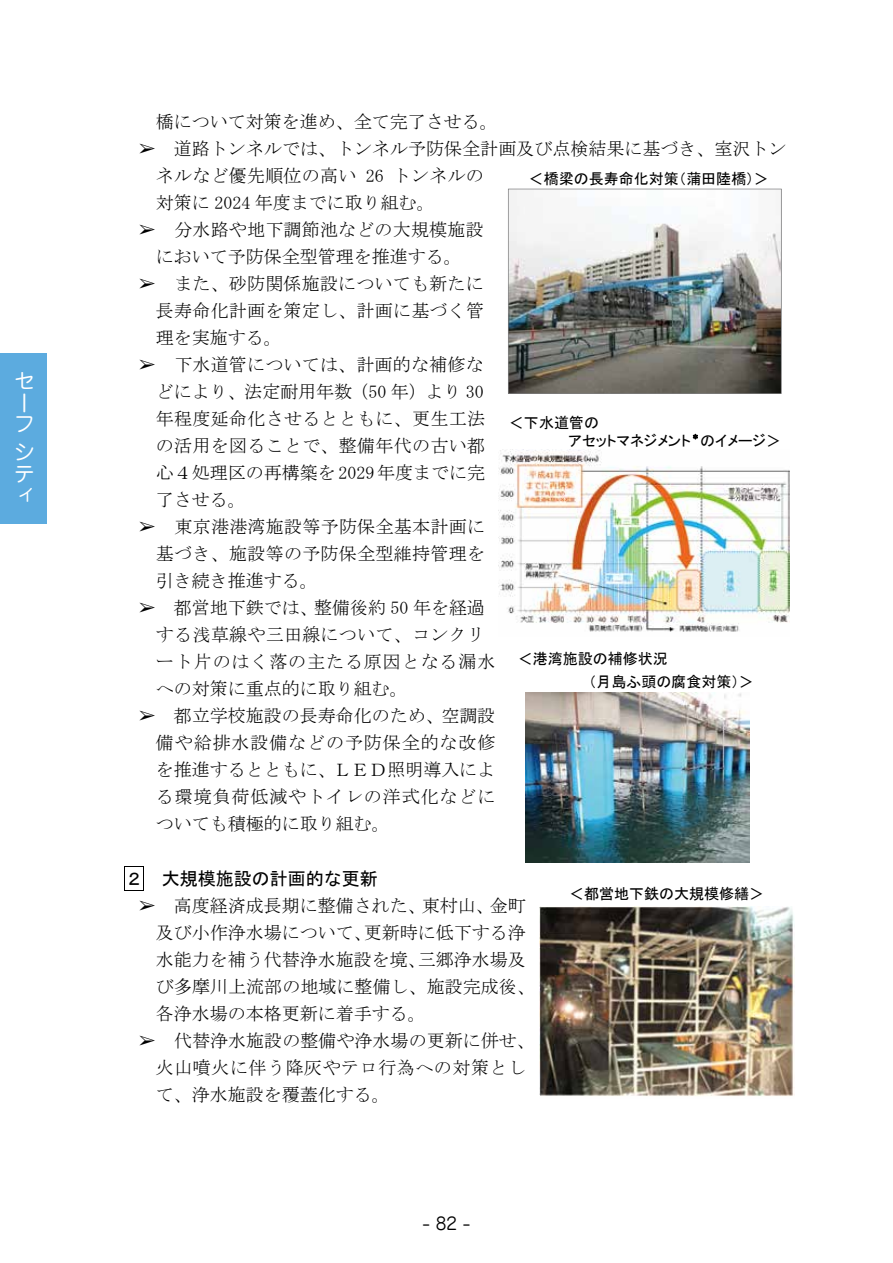
<style>
.page{position:relative;width:893px;height:1263px;background:#fff}
.page>*{position:absolute;margin:0;border:0;box-sizing:border-box;transform-origin:0 0}
.t1{font:21.3px/21.3px "Jun 201 Pro";color:#fff}
.t2{font:18px/27px "MS Mincho";color:#000}
.t3{font:18px "MS Gothic";color:#000}
.t4{font:16.95px "Jun 201 Pro";color:#000}
.t5{font:15px/18px "MS P Gothic";color:#000}
</style>
<div class="page">
<div style="left:0;top:353px;width:47px;height:170px;background:#5cabdf"></div>
<svg style="left:124px;top:866px;width:20px;height:25px"></svg>
<img style="left:539px;top:906px;width:256px;height:190px">
<svg style="left:693px;top:434px;width:5px;height:5px"></svg>
<img style="left:498px;top:450px;width:292px;height:182px">
<img style="left:508px;top:189px;width:274px;height:205px">
<img style="left:525px;top:692px;width:190px;height:3px">
<img style="left:526px;top:693px;width:224px;height:169px">
<p class="t1" style="left:14px;top:368px;width:21px">セーフ</p>
<p class="t1" style="left:14px;top:439px;width:21px;text-align:justify">シティ</p>
<p class="t2" style="left:156px;top:108px;width:343px">橋について対策を進め、全て完了させる。</p>
<p class="t2" style="left:156px;top:135px;width:632px;text-indent:-18px">➢ 道路トンネルでは、トンネル予防保全計画及び点検結果に基づき、室沢トンネルなど優先順位の高い 26 トンネルの<br>対策に 2024 年度までに取り組む。</p>
<p class="t2" style="left:138px;top:216px;width:347px;text-align:center">➢ 分水路や地下調節池などの大規模施設において予防保全型管理を推進する。</p>
<p class="t2" style="left:156px;top:270px;width:330px;text-align:justify;text-indent:-18px">➢ また、砂防関係施設についても新たに長寿命化計画を策定し、計画に基づく管理を実施する。</p>
<p class="t2" style="left:156px;top:351px;width:331px;text-align:justify;text-indent:-18px">➢ 下水道管については、計画的な補修などにより、法定耐用年数（50 年）より 30年程度延命化させるとともに、更生工法の活用を図ることで、整備年代の古い都心４処理区の再構築を 2029年度までに完了させる。</p>
<p class="t2" style="left:156px;top:513px;width:331px;text-align:justify;text-indent:-18px">➢ 東京港港湾施設等予防保全基本計画に基づき、施設等の予防保全型維持管理を引き続き推進する。</p>
<p class="t2" style="left:156px;top:594px;width:341px;text-indent:-18px">➢ 都営地下鉄では、整備後約 50 年を経過する浅草線や三田線について、コンクリート片のはく落の主たる原因となる漏水への対策に重点的に取り組む。</p>
<p class="t2" style="left:156px;top:702px;width:341px;text-align:justify;text-indent:-18px">➢ 都立学校施設の長寿命化のため、空調設備や給排水設備などの予防保全的な改修を推進するとともに、ＬＥＤ照明導入による環境負荷低減やトイレの洋式化などについても積極的に取り組む。</p>
<p class="t3" style="left:125px;top:870px;width:254px">２ 大規模施設の計画的な更新</p>
<p class="t2" style="left:156px;top:892px;width:381px;text-indent:-18px">➢ 高度経済成長期に整備された、東村山、金町及び小作浄水場について、更新時に低下する浄水能力を補う代替浄水施設を境、三郷浄水場及び多摩川上流部の地域に整備し、施設完成後、各浄水場の本格更新に着手する。</p>
<p class="t2" style="left:156px;top:1027px;width:381px;text-indent:-18px">➢ 代替浄水施設の整備や浄水場の更新に併せ、火山噴火に伴う降灰やテロ行為への対策として、浄水施設を覆蓋化する。</p>
<p class="t5" style="left:529px;top:169px;width:242px">＜橋梁の長寿命化対策（蒲田陸橋）＞</p>
<p class="t5" style="left:568px;top:413px;width:214px;text-indent:-60px">＜下水道管の<br>アセットマネジメント<sup>＊</sup>のイメージ＞</p>
<p class="t5" style="left:589px;top:647px;width:167px;line-height:23.4px;text-indent:-71px">＜港湾施設の補修状況<br>（月島ふ頭の腐食対策）＞</p>
<p class="t5" style="left:569px;top:885px;width:197px">＜都営地下鉄の大規模修繕＞</p>
<p class="t4" style="left:423px;top:1210px;width:49px">- 82 -</p>
</div>
